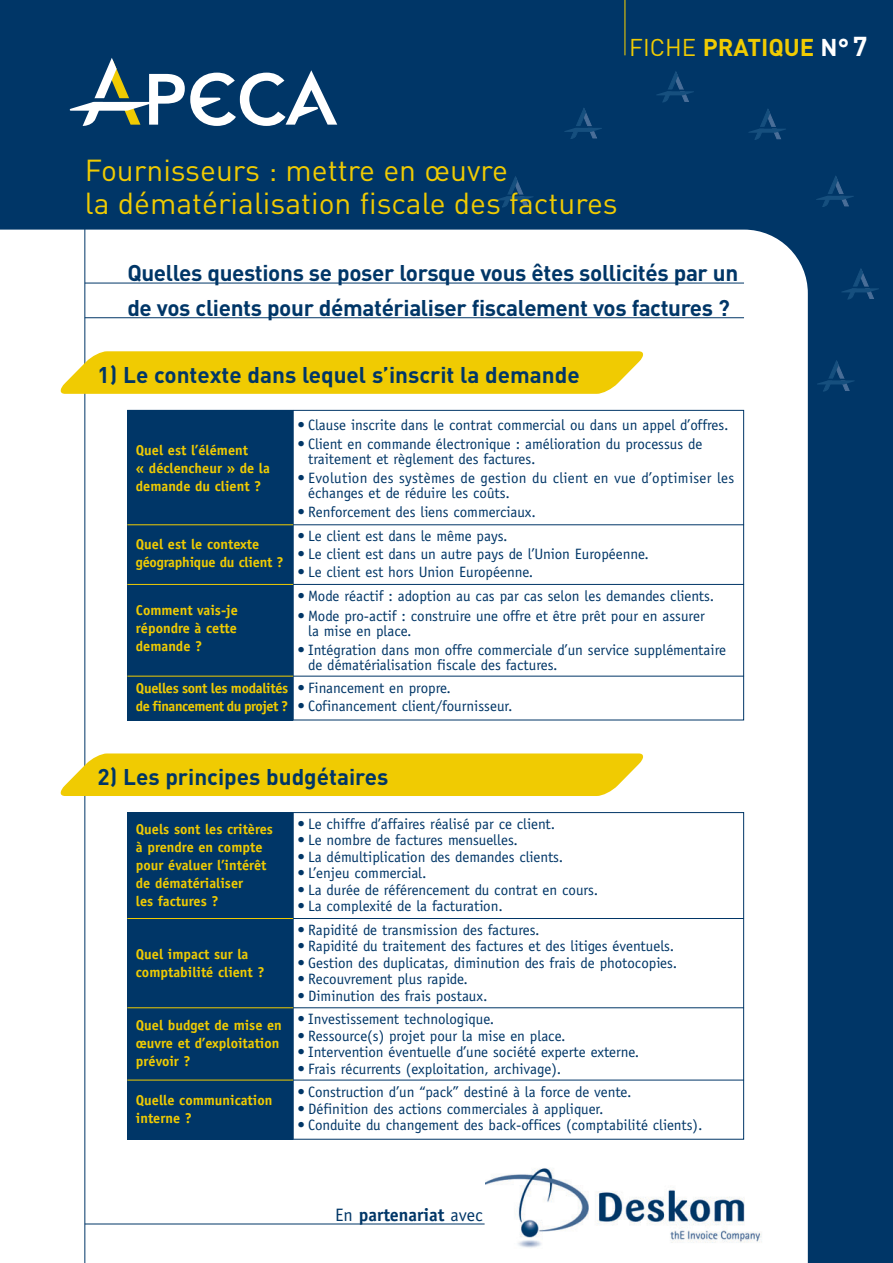
<style>
.page{position:relative;width:893px;height:1263px;background:#003667}
.page>*{position:absolute;margin:0;border:0;box-sizing:border-box;transform-origin:0 0}
.t1{font:30px/33px "DIN";color:#f0cb02}
.t2{font:700 24px "DIN";color:#f0cb02}
.t3{font:700 22.5px/34.5px "DIN";letter-spacing:-.015em;color:#003667}
.t4{font:700 18px "Officina Sans";color:#003667}
.t5{font:15px/15px "Officina Sans";color:#003667}
.t6{font:15px/15px "Officina Sans";letter-spacing:.02em;color:#003667}
.t7{font:700 14.25px/18px "Officina Sans";color:#f0cb02}
.t8{font:700 14.25px/18px "Officina Sans";letter-spacing:-.02em;color:#f0cb02}
.s1{font-weight:400}
.s2{color:#fff}
.s3{font-size:27px;color:#fff}
</style>
<div class="page">
<svg style="left:496px;top:176px;width:37px;height:32px"></svg>
<svg style="left:564px;top:108px;width:38px;height:31px"></svg>
<svg style="left:657px;top:71px;width:37px;height:31px"></svg>
<svg style="left:749px;top:109px;width:37px;height:31px"></svg>
<svg style="left:816px;top:176px;width:38px;height:31px"></svg>
<svg style="left:842px;top:268px;width:37px;height:32px"></svg>
<svg style="left:817px;top:360px;width:37px;height:32px"></svg>
<svg style="left:69px;top:58px;width:268px;height:68px"></svg>
<div style="left:0;top:230px;width:808px;height:1033px;background:#fff"></div>
<div style="left:127px;top:410px;width:166px;height:310px;background:#003667"></div>
<hr style="left:84px;top:217px;width:1px;height:1046px;background:#003667">
<hr style="left:624px;top:0;width:1px;height:55px;background:#f0cb02">
<svg style="left:61px;top:351px;width:582px;height:43px;background:#f0ce12"></svg>
<hr style="left:293px;top:410px;width:1px;height:310px;background:#003667">
<div style="left:486px;top:1156px;width:300px;height:94px;background:#fff"></div>
<img style="left:486px;top:1168px;width:276px;height:80px">
<hr style="left:85px;top:1224px;width:400px;height:1px;background:#003667">
<hr style="left:85px;top:283px;width:659px;height:1px;background:#003667">
<hr style="left:85px;top:317px;width:659px;height:1px;background:#003667">
<hr style="left:127px;top:524px;width:166px;height:1px;background:#f0cb02">
<hr style="left:127px;top:584px;width:166px;height:1px;background:#f0cb02">
<hr style="left:127px;top:676px;width:166px;height:1px;background:#f0cb02">
<hr style="left:293px;top:524px;width:451px;height:1px;background:#003667">
<hr style="left:293px;top:584px;width:451px;height:1px;background:#003667">
<hr style="left:293px;top:676px;width:451px;height:1px;background:#003667">
<div style="left:127px;top:812px;width:166px;height:328px;background:#003667"></div>
<svg style="left:61px;top:753px;width:582px;height:43px;background:#f0ce12"></svg>
<hr style="left:293px;top:812px;width:1px;height:328px;background:#003667">
<hr style="left:127px;top:918px;width:166px;height:1px;background:#f0cb02">
<hr style="left:127px;top:1007px;width:166px;height:1px;background:#f0cb02">
<hr style="left:127px;top:1080px;width:166px;height:1px;background:#f0cb02">
<hr style="left:293px;top:918px;width:451px;height:1px;background:#003667">
<hr style="left:293px;top:1007px;width:451px;height:1px;background:#003667">
<hr style="left:293px;top:1080px;width:451px;height:1px;background:#003667">
<h2 class="t2" style="left:629px;top:39px;width:240px"><span class="s1">FICHE</span> PRATIQUE <span class="s2">N°</span><span class="s3">7</span></h2>
<h1 class="t1" style="left:85px;top:157px;width:534px">Fournisseurs : mettre en œuvre<br>la dématérialisation fiscale des factures</h1>
<h3 class="t3" style="left:127px;top:258px;width:612px">Quelles questions se poser lorsque vous êtes sollicités par un de vos clients pour dématérialiser fiscalement vos factures ?</h3>
<h3 class="t3" style="left:98px;top:359px;width:484px">1) Le contexte dans lequel s’inscrit la demande</h3>
<p class="t7" style="left:136px;top:443px;width:136px">Quel est l’élément<br>« déclencheur » de la demande du client ?</p>
<p class="t7" style="left:136px;top:537px;width:149px">Quel est le contexte géographique du client ?</p>
<p class="t7" style="left:136px;top:603px;width:104px;text-align:justify">Comment vais-je répondre à cette demande ?</p>
<p class="t8" style="left:136px;top:680px;width:154px">Quelles sont les modalités de financement du projet ?</p>
<p class="t5" style="left:297px;top:418px;width:432px">• Clause inscrite dans le contrat commercial ou dans un appel d’offres.</p>
<p class="t5" style="left:308px;top:438px;width:396px;text-indent:-11px">• Client en commande électronique : amélioration du processus de traitement et règlement des factures.</p>
<p class="t6" style="left:308px;top:472px;width:428px;text-indent:-11px">• Evolution des systèmes de gestion du client en vue d’optimiser les échanges et de réduire les coûts.</p>
<p class="t5" style="left:297px;top:506px;width:240px">• Renforcement des liens commerciaux.</p>
<p class="t5" style="left:297px;top:530px;width:212px">• Le client est dans le même pays.</p>
<p class="t5" style="left:297px;top:548px;width:353px">• Le client est dans un autre pays de l’Union Européenne.</p>
<p class="t5" style="left:297px;top:566px;width:237px">• Le client est hors Union Européenne.</p>
<p class="t5" style="left:297px;top:590px;width:418px">• Mode réactif : adoption au cas par cas selon les demandes clients.</p>
<p class="t5" style="left:308px;top:609px;width:398px;text-indent:-11px">• Mode pro-actif : construire une offre et être prêt pour en assurer la mise en place.</p>
<p class="t5" style="left:308px;top:644px;width:419px;text-indent:-11px">• Intégration dans mon offre commerciale d’un service supplémentaire de dématérialisation fiscale des factures.</p>
<p class="t5" style="left:297px;top:682px;width:155px">• Financement en propre.</p>
<p class="t5" style="left:297px;top:700px;width:217px">• Cofinancement client/fournisseur.</p>
<h3 class="t3" style="left:98px;top:761px;width:292px">2) Les principes budgétaires</h3>
<p class="t7" style="left:136px;top:822px;width:139px">Quels sont les critères à prendre en compte pour évaluer l’intérêt de dématérialiser<br>les factures ?</p>
<p class="t7" style="left:136px;top:946px;width:130px">Quel impact sur la comptabilité client ?</p>
<p class="t7" style="left:136px;top:1017px;width:148px">Quel budget de mise en œuvre et d’exploitation prévoir ?</p>
<p class="t7" style="left:136px;top:1092px;width:138px">Quelle communication interne ?</p>
<p class="t5" style="left:297px;top:818px;width:259px">• Le chiffre d’affaires réalisé par ce client.</p>
<p class="t5" style="left:297px;top:834px;width:222px">• Le nombre de factures mensuelles.</p>
<p class="t5" style="left:297px;top:851px;width:267px">• La démultiplication des demandes clients.</p>
<p class="t5" style="left:297px;top:867px;width:131px">• L’enjeu commercial.</p>
<p class="t5" style="left:297px;top:884px;width:302px">• La durée de référencement du contrat en cours.</p>
<p class="t5" style="left:297px;top:900px;width:207px">• La complexité de la facturation.</p>
<p class="t5" style="left:297px;top:923px;width:244px">• Rapidité de transmission des factures.</p>
<p class="t5" style="left:297px;top:940px;width:378px">• Rapidité du traitement des factures et des litiges éventuels.</p>
<p class="t5" style="left:297px;top:956px;width:381px">• Gestion des duplicatas, diminution des frais de photocopies.</p>
<p class="t5" style="left:297px;top:973px;width:172px">• Recouvrement plus rapide.</p>
<p class="t5" style="left:297px;top:989px;width:192px">• Diminution des frais postaux.</p>
<p class="t5" style="left:297px;top:1013px;width:198px">• Investissement technologique.</p>
<p class="t5" style="left:297px;top:1029px;width:269px">• Ressource(s) projet pour la mise en place.</p>
<p class="t5" style="left:297px;top:1046px;width:343px">• Intervention éventuelle d’une société experte externe.</p>
<p class="t5" style="left:297px;top:1062px;width:265px">• Frais récurrents (exploitation, archivage).</p>
<p class="t5" style="left:297px;top:1086px;width:335px">• Construction d’un “pack” destiné à la force de vente.</p>
<p class="t5" style="left:297px;top:1102px;width:308px">• Définition des actions commerciales à appliquer.</p>
<p class="t5" style="left:297px;top:1119px;width:407px">• Conduite du changement des back-offices (comptabilité clients).</p>
<p class="t4" style="left:335px;top:1208px;width:149px"><span class="s1">En</span> partenariat <span class="s1">avec</span></p>
</div>
